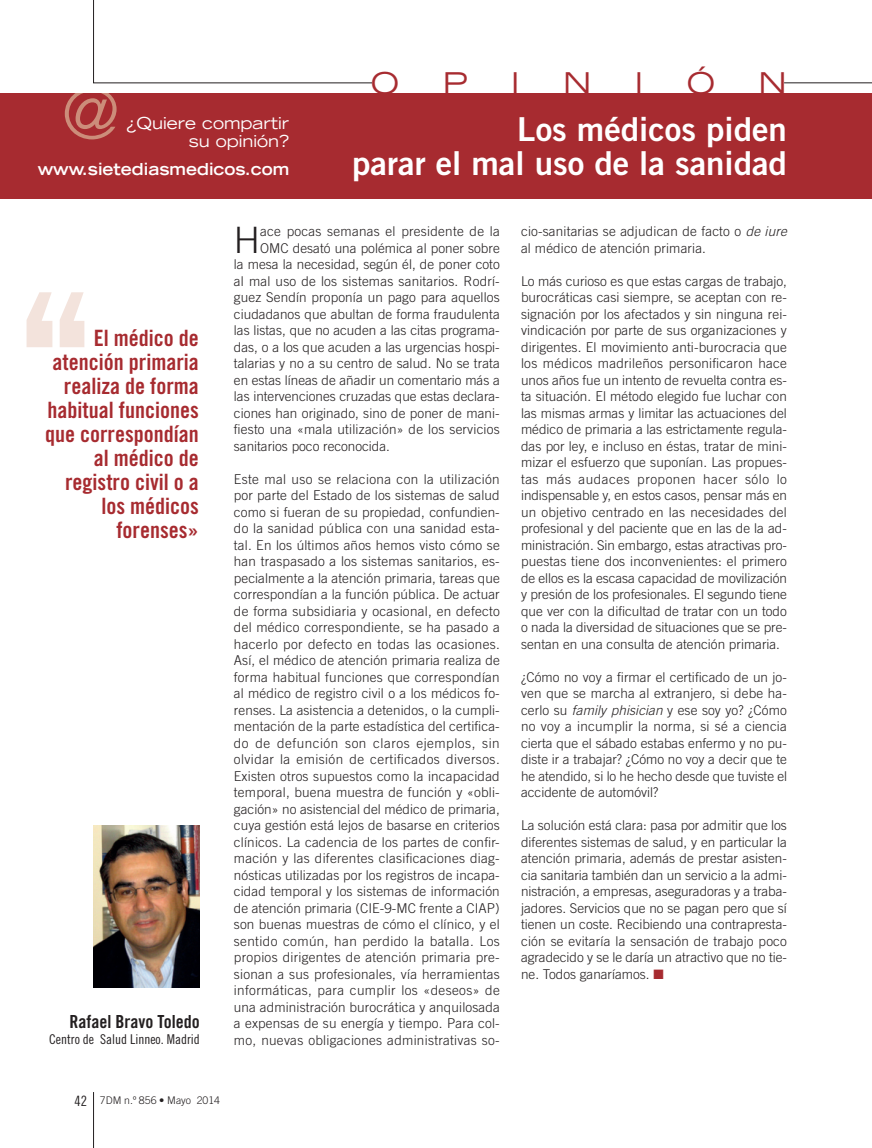
<style>
.page{position:relative;width:872px;height:1148px;background:#fff}
.page>*{position:absolute;margin:0;border:0;box-sizing:border-box;transform-origin:0 0}
.t1{font:expanded 67.8px "Trade Gothic LT Std";color:#fff}
.t2{font:300 36.3px "Trade Gothic LT Std";color:#231f20}
.t3{font:33px/34.5px "Trade Gothic LT Std Bd 2";color:#fff;text-align:right}
.t4{font:expanded 30px "Trade Gothic LT Std";color:#a72b30}
.t5{font:22.5px/24px "Trade Gothic LT Std Bd Cn 20";color:#a72b30;text-align:right}
.t6{font:18px "Trade Gothic LT Std Bd Cn 20";color:#231f20}
.t7{font:expanded 16.5px/18px "Trade Gothic LT Std";color:#fff;text-align:right}
.t8{font:700 expanded 16.5px "Trade Gothic LT Std";color:#fff}
.t9{font:14.25px "Trade Gothic LT Std Cn 18";color:#231f20}
.t10{font:300 13.5px/16.5px "Trade Gothic LT Std";color:#231f20;text-align:justify}
.t11{font:300 13.5px "Trade Gothic LT Std";letter-spacing:.02em;color:#231f20}
.t12{font:13.5px "Trade Gothic LT Std Cn 18";color:#231f20}
.t13{font:300 10.5px "Trade Gothic LT Std";color:#231f20}
.s1{font-style:italic}
.s2{color:#a72b30}
</style>
<div class="page">
<hr style="left:93px;top:1092px;width:1px;height:56px;background:#231f20">
<svg style="left:93px;top:0;width:279px;height:83px"></svg>
<div style="left:0;top:94px;width:872px;height:105px;background:#a72b30"></div>
<hr style="left:784px;top:83px;width:88px;height:1px;background:#231f20">
<img style="left:94px;top:826px;width:106px;height:161px">
<svg style="left:60px;top:292px;width:24px;height:55px"></svg>
<svg style="left:27px;top:292px;width:25px;height:55px"></svg>
<h1 class="t1" style="left:64px;top:88px;width:56px">@</h1>
<p class="t7" style="left:126px;top:115px;width:164px">¿Quiere compartir su opinión?</p>
<p class="t8" style="left:38px;top:163px;width:253px">www.sietediasmedicos.com</p>
<h3 class="t4" style="left:371px;top:71px;width:30px">O</h3>
<h3 class="t4" style="left:442px;top:71px;width:26px">P</h3>
<h3 class="t4" style="left:511px;top:71px;width:10px">I</h3>
<h3 class="t4" style="left:563px;top:71px;width:30px">N</h3>
<h3 class="t4" style="left:635px;top:71px;width:10px">I</h3>
<h3 class="t4" style="left:686px;top:71px;width:30px">Ó</h3>
<h3 class="t4" style="left:758px;top:71px;width:30px">N</h3>
<h3 class="t3" style="left:352px;top:115px;width:436px">Los médicos piden<br>parar el mal uso de la sanidad</h3>
<h3 class="t5" style="left:45px;top:328px;width:155px">El médico de atención primaria realiza de forma habitual funciones que correspondían al médico de registro civil o a los médicos forenses»</h3>
<h3 class="t6" style="left:70px;top:1015px;width:132px">Rafael Bravo Toledo</h3>
<p class="t12" style="left:49px;top:1035px;width:152px">Centro de Salud Linneo. Madrid</p>
<h2 class="t2" style="left:234px;top:227px;width:28px">H</h2>
<p class="t11" style="left:260px;top:227px;width:241px">ace pocas semanas el presidente de la</p>
<p class="t10" style="left:260px;top:241px;width:241px">OMC desató una polémica al poner sobre</p>
<p class="t10" style="left:234px;top:257px;width:267px">la mesa la necesidad, según él, de poner coto</p>
<p class="t10" style="left:234px;top:274px;width:267px">al mal uso de los sistemas sanitarios. Rodrí-</p>
<p class="t10" style="left:234px;top:290px;width:267px">guez Sendín proponía un pago para aquellos</p>
<p class="t10" style="left:234px;top:307px;width:267px">ciudadanos que abultan de forma fraudulenta</p>
<p class="t10" style="left:234px;top:323px;width:267px">las listas, que no acuden a las citas programa-</p>
<p class="t10" style="left:234px;top:340px;width:267px">das, o a los que acuden a las urgencias hospi-</p>
<p class="t10" style="left:234px;top:356px;width:267px">talarias y no a su centro de salud. No se trata</p>
<p class="t10" style="left:234px;top:373px;width:267px">en estas líneas de añadir un comentario más a</p>
<p class="t10" style="left:234px;top:389px;width:267px">las intervenciones cruzadas que estas declara-</p>
<p class="t10" style="left:234px;top:406px;width:267px">ciones han originado, sino de poner de mani-</p>
<p class="t10" style="left:234px;top:422px;width:267px">fiesto una «mala utilización» de los servicios</p>
<p class="t10" style="left:234px;top:439px;width:158px">sanitarios poco reconocida.</p>
<p class="t10" style="left:234px;top:472px;width:267px">Este mal uso se relaciona con la utilización por parte del Estado de los sistemas de salud como si fueran de su propiedad, confundien&shy;do la sanidad pública con una sanidad esta&shy;tal. En los últimos años hemos visto cómo se han traspasado a los sistemas sanitarios, es&shy;pecialmente a la atención primaria, tareas que correspondían a la función pública. De actuar de forma subsidiaria y ocasional, en defecto del médico correspondiente, se ha pasado a hacerlo por defecto en todas las ocasiones.<br>Así, el médico de atención primaria realiza de forma habitual funciones que correspondían al médico de registro civil o a los médicos fo&shy;renses. La asistencia a detenidos, o la cumpli&shy;mentación de la parte estadística del certifica&shy;do de defunción son claros ejemplos, sin olvidar la emisión de certificados diversos.<br>Existen otros supuestos como la incapacidad temporal, buena muestra de función y «obli&shy;gación» no asistencial del médico de primaria, cuya gestión está lejos de basarse en criterios clínicos. La cadencia de los partes de confir&shy;mación y las diferentes clasificaciones diag&shy;nósticas utilizadas por los registros de incapa&shy;cidad temporal y los sistemas de información de atención primaria (CIE-9-MC frente a CIAP) son buenas muestras de cómo el clínico, y el sentido común, han perdido la batalla. Los propios dirigentes de atención primaria pre&shy;sionan a sus profesionales, vía herramientas informáticas, para cumplir los «deseos» de una administración burocrática y anquilosada a expensas de su energía y tiempo. Para col&shy;mo, nuevas obligaciones administrativas so-</p>
<p class="t9" style="left:74px;top:1095px;width:14px">42</p>
<p class="t13" style="left:100px;top:1097px;width:122px">7DM n.º 856 • Mayo 2014</p>
<p class="t10" style="left:521px;top:224px;width:267px">cio-sanitarias se adjudican de facto o <span class="s1">de iure </span>al médico de atención primaria.</p>
<p class="t10" style="left:521px;top:274px;width:267px">Lo más curioso es que estas cargas de trabajo, burocráticas casi siempre, se aceptan con re&shy;signación por los afectados y sin ninguna rei&shy;vindicación por parte de sus organizaciones y dirigentes. El movimiento anti-burocracia que los médicos madrileños personificaron hace unos años fue un intento de revuelta contra es&shy;ta situación. El método elegido fue luchar con las mismas armas y limitar las actuaciones del médico de primaria a las estrictamente regula&shy;das por ley, e incluso en éstas, tratar de mini&shy;mizar el esfuerzo que suponían. Las propues&shy;tas más audaces proponen hacer sólo lo indispensable y, en estos casos, pensar más en un objetivo centrado en las necesidades del profesional y del paciente que en las de la ad&shy;ministración. Sin embargo, estas atractivas pro&shy;puestas tiene dos inconvenientes: el primero de ellos es la escasa capacidad de movilización y presión de los profesionales. El segundo tiene que ver con la dificultad de tratar con un todo o nada la diversidad de situaciones que se pre&shy;sentan en una consulta de atención primaria.</p>
<p class="t10" style="left:521px;top:670px;width:267px">¿Cómo no voy a firmar el certificado de un jo&shy;ven que se marcha al extranjero, si debe ha&shy;cerlo su <span class="s1">family phisician</span> y ese soy yo? ¿Cómo no voy a incumplir la norma, si sé a ciencia cierta que el sábado estabas enfermo y no pu&shy;diste ir a trabajar? ¿Cómo no voy a decir que te he atendido, si lo he hecho desde que tuviste el accidente de automóvil?</p>
<p class="t10" style="left:521px;top:818px;width:267px">La solución está clara: pasa por admitir que los diferentes sistemas de salud, y en particular la atención primaria, además de prestar asisten&shy;cia sanitaria también dan un servicio a la admi&shy;nistración, a empresas, aseguradoras y a traba&shy;jadores. Servicios que no se pagan pero que sí tienen un coste. Recibiendo una contrapresta&shy;ción se evitaría la sensación de trabajo poco agradecido y se le daría un atractivo que no tie&shy;ne. Todos ganaríamos. <span class="s2">■</span></p>
</div>
